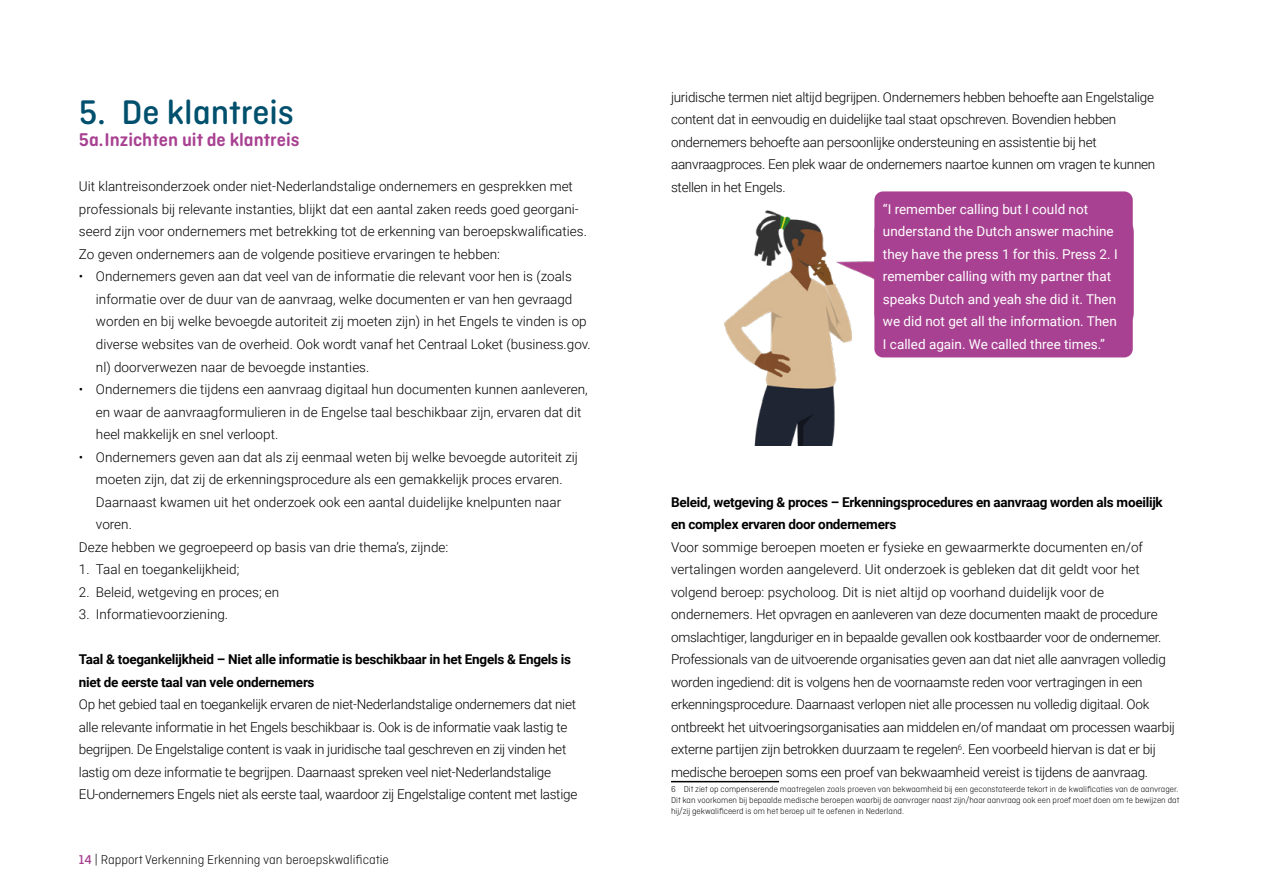
<style>
.page{position:relative;width:1263px;height:893px;background:#fff}
.page>*{position:absolute;margin:0;border:0;box-sizing:border-box;transform-origin:0 0}
.t1{font:500 36px "Ciutadella Rounded";color:#00506d}
.t2{font:600 19.5px "Ciutadella Rounded";color:#a84191}
.t3{font:300 13.5px/22.5px "Roboto";letter-spacing:-.01em;color:#000}
.t4{font:13.5px/22.5px "Roboto";color:#fff}
.t5{font:700 13.5px/22.5px "Roboto";letter-spacing:-.02em;color:#000}
.t6{font:300 13.5px "Ciutadella Rounded";color:#000}
.t7{font:300 9px/10.8px "Ciutadella Rounded";color:#000;text-align:justify}
.s1{font-weight:500;color:#a84191}
</style>
<div class="page">
<img style="left:723px;top:210px;width:411px;height:235px">
<hr style="left:671px;top:781px;width:108px;height:1px;background:#000">
<div style="left:874px;top:191px;width:259px;height:166px;background:#a84191;border-radius:9px"></div>
<h1 class="t1" style="left:79px;top:92px;width:217px">5. De klantreis</h1>
<h2 class="t2" style="left:79px;top:129px;width:222px">5a.Inzichten uit de klantreis</h2>
<p class="t3" style="left:79px;top:175px;width:509px">Uit klantreisonderzoek onder niet-Nederlandstalige ondernemers en gesprekken met professionals bij relevante instanties, blijkt dat een aantal zaken reeds goed georgani&shy;seerd zijn voor ondernemers met betrekking tot de erkenning van beroepskwalificaties.<br>Zo geven ondernemers aan de volgende positieve ervaringen te hebben:</p>
<p class="t3" style="left:96px;top:265px;width:496px;text-indent:-17px">• Ondernemers geven aan dat veel van de informatie die relevant voor hen is (zoals informatie over de duur van de aanvraag, welke documenten er van hen gevraagd worden en bij welke bevoegde autoriteit zij moeten zijn) in het Engels te vinden is op diverse websites van de overheid. Ook wordt vanaf het Centraal Loket (business.gov. nl) doorverwezen naar de bevoegde instanties.</p>
<p class="t3" style="left:96px;top:377px;width:493px;text-indent:-17px">• Ondernemers die tijdens een aanvraag digitaal hun documenten kunnen aanleveren, en waar de aanvraagformulieren in de Engelse taal beschikbaar zijn, ervaren dat dit heel makkelijk en snel verloopt.</p>
<p class="t3" style="left:79px;top:445px;width:501px">• Ondernemers geven aan dat als zij eenmaal weten bij welke bevoegde autoriteit zij</p>
<p class="t3" style="left:96px;top:467px;width:468px">moeten zijn, dat zij de erkenningsprocedure als een gemakkelijk proces ervaren.</p>
<p class="t3" style="left:96px;top:490px;width:467px">Daarnaast kwamen uit het onderzoek ook een aantal duidelijke knelpunten naar</p>
<p class="t3" style="left:96px;top:512px;width:37px">voren.</p>
<p class="t3" style="left:79px;top:535px;width:371px">Deze hebben we gegroepeerd op basis van drie thema’s, zijnde:</p>
<p class="t3" style="left:79px;top:557px;width:162px">1. Taal en toegankelijkheid;</p>
<p class="t3" style="left:79px;top:580px;width:202px">2. Beleid, wetgeving en proces; en</p>
<p class="t3" style="left:79px;top:602px;width:151px">3. Informatievoorziening.</p>
<p class="t5" style="left:79px;top:647px;width:494px">Taal &amp; toegankelijkheid – Niet alle informatie is beschikbaar in het Engels &amp; Engels is niet de eerste taal van vele ondernemers</p>
<p class="t3" style="left:79px;top:692px;width:500px">Op het gebied taal en toegankelijk ervaren de niet-Nederlandstalige ondernemers dat niet alle relevante informatie in het Engels beschikbaar is. Ook is de informatie vaak lastig te begrijpen. De Engelstalige content is vaak in juridische taal geschreven en zij vinden het lastig om deze informatie te begrijpen. Daarnaast spreken veel niet-Nederlandstalige EU-ondernemers Engels niet als eerste taal, waardoor zij Engelstalige content met lastige</p>
<p class="t6" style="left:79px;top:852px;width:312px"><span class="s1">14</span> | Rapport Verkenning Erkenning van beroepskwalificatie</p>
<p class="t3" style="left:671px;top:85px;width:486px">juridische termen niet altijd begrijpen. Ondernemers hebben behoefte aan Engelstalige content dat in eenvoudig en duidelijke taal staat opschreven. Bovendien hebben ondernemers behoefte aan persoonlijke ondersteuning en assistentie bij het aanvraagproces. Een plek waar de ondernemers naartoe kunnen om vragen te kunnen stellen in het Engels.</p>
<p class="t4" style="left:883px;top:197px;width:236px">“I remember calling but I could not understand the Dutch answer machine they have the press 1 for this. Press 2. I remember calling with my partner that speaks Dutch and yeah she did it. Then we did not get all the information. Then I called again. We called three times.”</p>
<p class="t5" style="left:671px;top:490px;width:493px">Beleid, wetgeving &amp; proces – Erkenningsprocedures en aanvraag worden als moeilijk en complex ervaren door ondernemers</p>
<p class="t3" style="left:671px;top:535px;width:505px">Voor sommige beroepen moeten er fysieke en gewaarmerkte documenten en/of vertalingen worden aangeleverd. Uit onderzoek is gebleken dat dit geldt voor het volgend beroep: psycholoog. Dit is niet altijd op voorhand duidelijk voor de ondernemers. Het opvragen en aanleveren van deze documenten maakt de procedure omslachtiger, langduriger en in bepaalde gevallen ook kostbaarder voor de ondernemer.<br>Professionals van de uitvoerende organisaties geven aan dat niet alle aanvragen volledig worden ingediend: dit is volgens hen de voornaamste reden voor vertragingen in een erkenningsprocedure. Daarnaast verlopen niet alle processen nu volledig digitaal. Ook ontbreekt het uitvoeringsorganisaties aan middelen en/of mandaat om processen waarbij externe partijen zijn betrokken duurzaam te regelen<sup>6</sup>. Een voorbeeld hiervan is dat er bij medische beroepen soms een proef van bekwaamheid vereist is tijdens de aanvraag.</p>
<p class="t7" style="left:671px;top:784px;width:510px">6 Dit ziet op compenserende maatregelen zoals proeven van bekwaamheid bij een geconstateerde tekort in de kwalificaties van de aanvrager.<br>Dit kan voorkomen bij bepaalde medische beroepen waarbij de aanvrager naast zijn/haar aanvraag ook een proef moet doen om te bewijzen dat hij/zij gekwalificeerd is om het beroep uit te oefenen in Nederland.</p>
</div>
